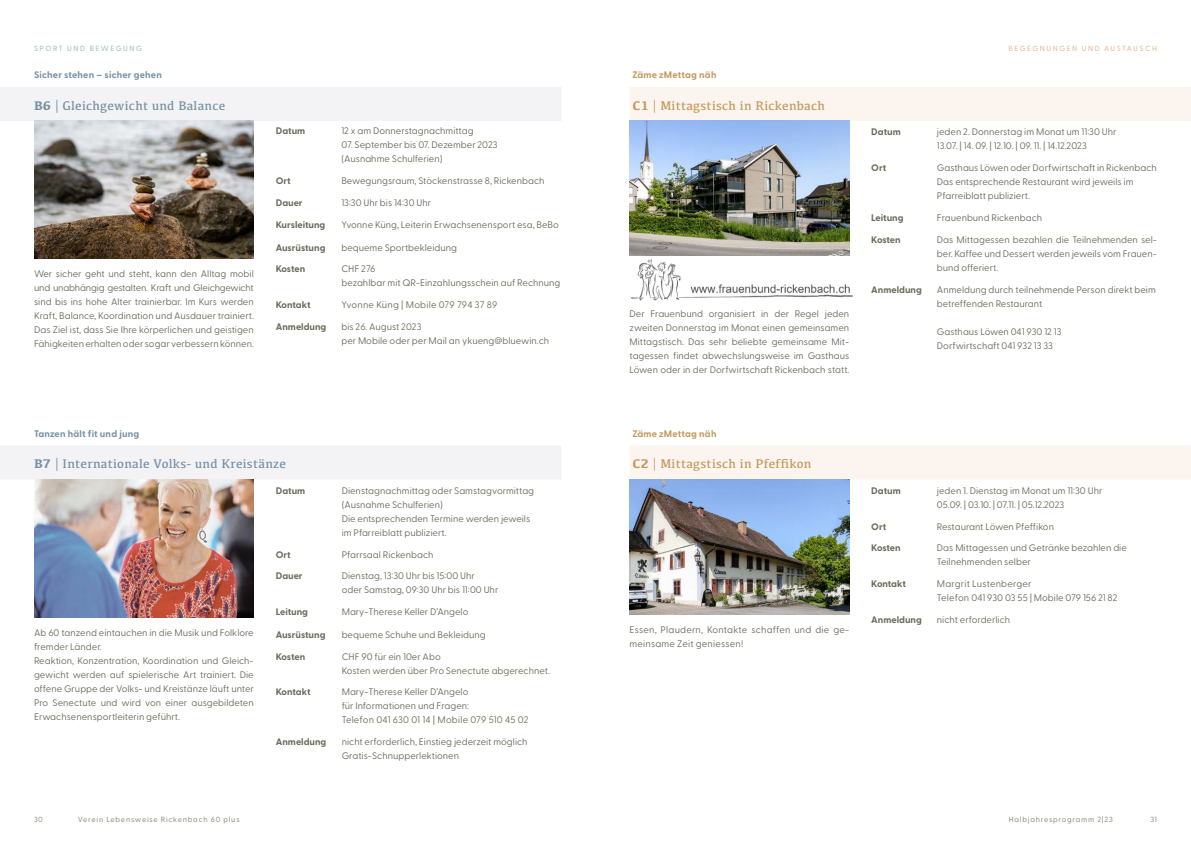
<style>
.page{position:relative;width:1191px;height:842px;background:#fff}
.page>*{position:absolute;margin:0;border:0;box-sizing:border-box;transform-origin:0 0}
.t1{font:13px "Kefa";letter-spacing:.02em;color:#7692a5}
.t2{font:13px "Kefa";letter-spacing:.02em;color:#c4995d}
.t3{font:9.5px/14px "Greycliff CF";color:#6b6a5c;text-align:justify}
.t4{font:700 9.5px "Greycliff CF";color:#6b6a5c}
.t5{font:9.5px/14px "Greycliff CF";letter-spacing:.02em;color:#6b6a5c}
.t6{font:700 9.5px "Greycliff CF";letter-spacing:.02em;color:#7692a5}
.t7{font:9.5px "Greycliff CF";letter-spacing:-.02em;color:#6b6a5c}
.t8{font:700 9.5px "Greycliff CF";letter-spacing:.02em;color:#c4995d}
.t9{font:500 7.5px "Greycliff CF";letter-spacing:.1em;color:#949287}
.t10{font:500 7.5px "Greycliff CF";letter-spacing:.2em;color:#dfc09c}
.t11{font:500 7.5px "Greycliff CF";letter-spacing:.2em;color:#adbcc8}
.t12{font:500 7.5px "Greycliff CF";color:#9a988f}
.s1{font-weight:700}
</style>
<div class="page">
<div style="left:0;top:87px;width:561px;height:34px;background:#f3f3f6"></div>
<img style="left:34px;top:121px;width:220px;height:137px">
<div style="left:0;top:446px;width:561px;height:34px;background:#f3f3f6"></div>
<img style="left:34px;top:480px;width:220px;height:137px">
<div style="left:629px;top:87px;width:562px;height:34px;background:#fcf4ee"></div>
<img style="left:629px;top:121px;width:220px;height:135px">
<div style="left:629px;top:446px;width:562px;height:34px;background:#fcf4ee"></div>
<img style="left:629px;top:480px;width:220px;height:134px">
<img style="left:630px;top:259px;width:223px;height:42px">
<p class="t11" style="left:34px;top:43px;width:109px">SPORT UND BEWEGUNG</p>
<p class="t10" style="left:1008px;top:43px;width:150px">BEGEGNUNGEN UND AUSTAUSCH</p>
<p class="t6" style="left:34px;top:68px;width:129px">Sicher stehen – sicher gehen</p>
<p class="t1" style="left:34px;top:97px;width:193px"><span class="s1">B6</span> | Gleichgewicht und Balance</p>
<p class="t3" style="left:34px;top:266px;width:221px">Wer sicher geht und steht, kann den Alltag mobil</p>
<p class="t7" style="left:34px;top:281px;width:221px">und unabhängig gestalten. Kraft und Gleichgewicht</p>
<p class="t3" style="left:34px;top:294px;width:221px">sind bis ins hohe Alter trainierbar. Im Kurs werden Kraft, Balance, Koordination und Ausdauer trainiert.<br>Das Ziel ist, dass Sie Ihre körperlichen und geistigen Fähigkeiten erhalten oder sogar verbessern können.</p>
<p class="t4" style="left:276px;top:124px;width:31px">Datum</p>
<p class="t3" style="left:341px;top:123px;width:134px">12 x am Donnerstagnachmittag</p>
<p class="t3" style="left:341px;top:137px;width:158px">07. September bis 07. Dezember 2023</p>
<p class="t3" style="left:341px;top:151px;width:103px">(Ausnahme Schulferien)</p>
<p class="t4" style="left:276px;top:174px;width:17px">Ort</p>
<p class="t3" style="left:341px;top:173px;width:205px">Bewegungsraum, Stöckenstrasse 8, Rickenbach</p>
<p class="t4" style="left:276px;top:195px;width:28px">Dauer</p>
<p class="t3" style="left:341px;top:195px;width:91px">13:30 Uhr bis 14:30 Uhr</p>
<p class="t4" style="left:276px;top:217px;width:51px">Kursleitung</p>
<p class="t3" style="left:341px;top:217px;width:219px">Yvonne Küng, Leiterin Erwachsenensport esa, BeBo</p>
<p class="t4" style="left:276px;top:240px;width:51px">Ausrüstung</p>
<p class="t3" style="left:341px;top:239px;width:117px">bequeme Sportbekleidung</p>
<p class="t4" style="left:276px;top:262px;width:31px">Kosten</p>
<p class="t3" style="left:341px;top:261px;width:36px">CHF 276</p>
<p class="t3" style="left:341px;top:275px;width:221px">bezahlbar mit QR-Einzahlungsschein auf Rechnung</p>
<p class="t4" style="left:276px;top:297px;width:36px">Kontakt</p>
<p class="t5" style="left:341px;top:297px;width:157px">Yvonne Küng | Mobile 079 794 37 89</p>
<p class="t4" style="left:276px;top:319px;width:52px">Anmeldung</p>
<p class="t3" style="left:341px;top:319px;width:82px">bis 26. August 2023</p>
<p class="t3" style="left:341px;top:333px;width:209px">per Mobile oder per Mail an ykueng@bluewin.ch</p>
<p class="t6" style="left:34px;top:426px;width:107px">Tanzen hält fit und jung</p>
<p class="t1" style="left:34px;top:456px;width:253px"><span class="s1">B7</span> | Internationale Volks- und Kreistänze</p>
<p class="t3" style="left:34px;top:625px;width:221px">Ab 60 tanzend eintauchen in die Musik und Folklore fremder Länder.</p>
<p class="t3" style="left:34px;top:653px;width:221px">Reaktion, Konzentration, Koordination und Gleich&shy;gewicht werden auf spielerische Art trainiert. Die offene Gruppe der Volks- und Kreistänze läuft unter Pro Senectute und wird von einer ausgebildeten</p>
<p class="t3" style="left:34px;top:709px;width:147px">Erwachsenensportleiterin geführt.</p>
<p class="t4" style="left:276px;top:483px;width:31px">Datum</p>
<p class="t3" style="left:342px;top:483px;width:194px">Dienstagnachmittag oder Samstagvormittag</p>
<p class="t3" style="left:342px;top:497px;width:103px">(Ausnahme Schulferien)</p>
<p class="t3" style="left:342px;top:511px;width:190px">Die entsprechenden Termine werden jeweils</p>
<p class="t3" style="left:342px;top:525px;width:106px">im Pfarreiblatt publiziert.</p>
<p class="t4" style="left:276px;top:547px;width:17px">Ort</p>
<p class="t3" style="left:342px;top:547px;width:93px">Pfarrsaal Rickenbach</p>
<p class="t4" style="left:276px;top:569px;width:28px">Dauer</p>
<p class="t3" style="left:342px;top:568px;width:135px">Dienstag, 13:30 Uhr bis 15:00 Uhr</p>
<p class="t3" style="left:342px;top:582px;width:158px">oder Samstag, 09:30 Uhr bis 11:00 Uhr</p>
<p class="t4" style="left:276px;top:605px;width:34px">Leitung</p>
<p class="t3" style="left:342px;top:604px;width:128px">Mary-Therese Keller D’Angelo</p>
<p class="t4" style="left:276px;top:627px;width:51px">Ausrüstung</p>
<p class="t3" style="left:342px;top:627px;width:146px">bequeme Schuhe und Bekleidung</p>
<p class="t4" style="left:276px;top:649px;width:31px">Kosten</p>
<p class="t3" style="left:342px;top:649px;width:100px">CHF 90 für ein 10er Abo</p>
<p class="t3" style="left:342px;top:663px;width:210px">Kosten werden über Pro Senectute abgerechnet.</p>
<p class="t4" style="left:276px;top:685px;width:36px">Kontakt</p>
<p class="t3" style="left:342px;top:684px;width:128px">Mary-Therese Keller D’Angelo</p>
<p class="t3" style="left:342px;top:698px;width:129px">für Informationen und Fragen:</p>
<p class="t5" style="left:342px;top:712px;width:188px">Telefon 041 630 01 14 | Mobile 079 510 45 02</p>
<p class="t4" style="left:276px;top:735px;width:52px">Anmeldung</p>
<p class="t3" style="left:342px;top:734px;width:187px">nicht erforderlich, Einstieg jederzeit möglich</p>
<p class="t3" style="left:342px;top:748px;width:119px">Gratis-Schnupperlektionen</p>
<p class="t8" style="left:632px;top:68px;width:86px">Zäme zMettag näh</p>
<p class="t2" style="left:632px;top:97px;width:194px"><span class="s1">C1</span> | Mittagstisch in Rickenbach</p>
<p class="t3" style="left:629px;top:306px;width:221px">Der Frauenbund organisiert in der Regel jeden zweiten Donnerstag im Monat einen gemeinsamen Mittagstisch. Das sehr beliebte gemeinsame Mit&shy;tagessen findet abwechslungsweise im Gasthaus Löwen oder in der Dorfwirtschaft Rickenbach statt.</p>
<p class="t4" style="left:871px;top:125px;width:31px">Datum</p>
<p class="t3" style="left:937px;top:124px;width:181px">jeden 2. Donnerstag im Monat um 11:30 Uhr</p>
<p class="t3" style="left:937px;top:138px;width:151px">13.07. | 14. 09. | 12.10. | 09. 11. | 14.12.2023</p>
<p class="t4" style="left:871px;top:160px;width:17px">Ort</p>
<p class="t3" style="left:937px;top:160px;width:221px">Gasthaus Löwen oder Dorfwirtschaft in Rickenbach</p>
<p class="t3" style="left:937px;top:174px;width:198px">Das entsprechende Restaurant wird jeweils im</p>
<p class="t3" style="left:937px;top:188px;width:95px">Pfarreiblatt publiziert.</p>
<p class="t4" style="left:871px;top:210px;width:34px">Leitung</p>
<p class="t3" style="left:937px;top:210px;width:107px">Frauenbund Rickenbach</p>
<p class="t4" style="left:871px;top:233px;width:31px">Kosten</p>
<p class="t3" style="left:937px;top:232px;width:221px">Das Mittagessen bezahlen die Teilnehmenden sel&shy;ber. Kaffee und Dessert werden jeweils vom Frauen&shy;bund offeriert.</p>
<p class="t4" style="left:871px;top:283px;width:52px">Anmeldung</p>
<p class="t3" style="left:937px;top:282px;width:220px">Anmeldung durch teilnehmende Person direkt beim betreffenden Restaurant</p>
<p class="t3" style="left:937px;top:324px;width:126px">Gasthaus Löwen 041 930 12 13</p>
<p class="t3" style="left:937px;top:338px;width:117px">Dorfwirtschaft 041 932 13 33</p>
<p class="t8" style="left:632px;top:426px;width:86px">Zäme zMettag näh</p>
<p class="t2" style="left:632px;top:456px;width:181px"><span class="s1">C2</span> | Mittagstisch in Pfeffikon</p>
<p class="t5" style="left:629px;top:622px;width:221px">Essen, Plaudern, Kontakte schaffen und die ge&shy;meinsame Zeit geniessen!</p>
<p class="t4" style="left:871px;top:483px;width:31px">Datum</p>
<p class="t3" style="left:937px;top:483px;width:167px">jeden 1. Dienstag im Monat um 11:30 Uhr</p>
<p class="t3" style="left:937px;top:497px;width:129px">05.09. | 03.10. | 07.11. | 05.12.2023</p>
<p class="t4" style="left:871px;top:519px;width:17px">Ort</p>
<p class="t3" style="left:937px;top:519px;width:119px">Restaurant Löwen Pfeffikon</p>
<p class="t4" style="left:871px;top:541px;width:31px">Kosten</p>
<p class="t3" style="left:937px;top:540px;width:191px">Das Mittagessen und Getränke bezahlen die</p>
<p class="t3" style="left:937px;top:554px;width:95px">Teilnehmenden selber</p>
<p class="t4" style="left:871px;top:577px;width:36px">Kontakt</p>
<p class="t5" style="left:937px;top:576px;width:96px">Margrit Lustenberger</p>
<p class="t3" style="left:937px;top:590px;width:182px">Telefon 041 930 03 55 | Mobile 079 156 21 82</p>
<p class="t4" style="left:871px;top:612px;width:52px">Anmeldung</p>
<p class="t3" style="left:937px;top:612px;width:75px">nicht erforderlich</p>
<p class="t12" style="left:34px;top:814px;width:10px">30</p>
<p class="t9" style="left:78px;top:814px;width:163px">Verein Lebensweise Rickenbach 60 plus</p>
<p class="t9" style="left:1008px;top:814px;width:106px">Halbjahresprogramm 2|23</p>
<p class="t9" style="left:1150px;top:814px;width:8px">31</p>
</div>
